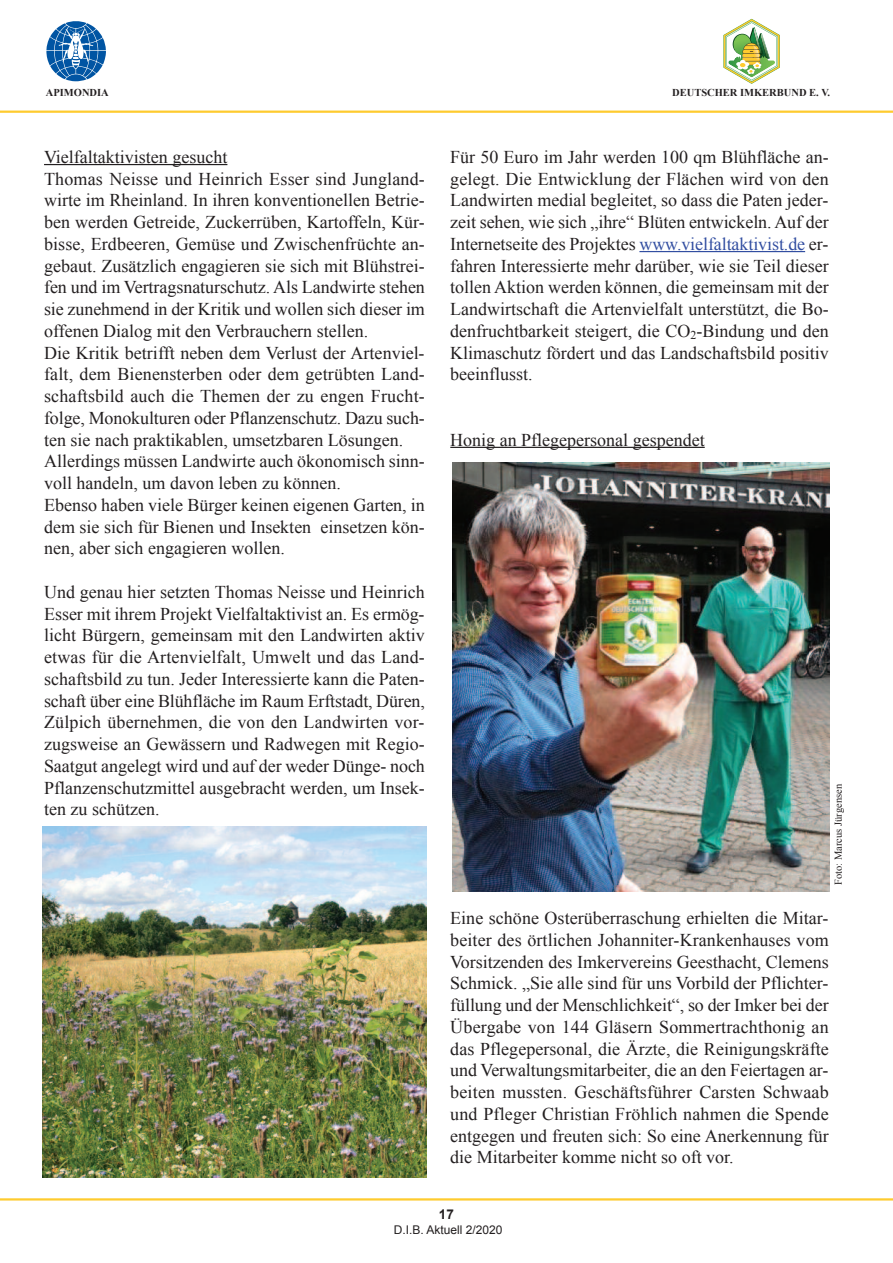
<style>
.page{position:relative;width:893px;height:1263px;background:#fff}
.page>*{position:absolute;margin:0;border:0;box-sizing:border-box;transform-origin:0 0}
.t1{font:18px/21.8px "Times New Roman";color:#231f20;text-align:justify}
.t2{font:700 13.5px "Arial";color:#231f20}
.t3{font:12px "Arial";color:#231f20}
.t4{font:700 10.5px "Times New Roman";color:#231f20}
.t5{font:10.5px "Times New Roman";color:#231f20}
.s1{color:#324ea1}
</style>
<div class="page">
<hr style="left:0;top:1198px;width:893px;height:2px;background:#fecb2f">
<hr style="left:0;top:111px;width:893px;height:2px;background:#fecb2f">
<svg style="left:723px;top:19px;width:57px;height:65px"></svg>
<svg style="left:46px;top:21px;width:60px;height:61px"></svg>
<hr style="left:44px;top:164px;width:183px;height:1px;background:#231f20">
<hr style="left:639px;top:251px;width:166px;height:1px;background:#324ea1">
<hr style="left:450px;top:447px;width:255px;height:1px;background:#231f20">
<img style="left:43px;top:827px;width:383px;height:351px">
<img style="left:452px;top:462px;width:377px;height:430px">
<p class="t4" style="left:46px;top:87px;width:64px">APIMONDIA</p>
<p class="t4" style="left:672px;top:87px;width:160px">DEUTSCHER IMKERBUND E. V.</p>
<p class="t1" style="left:44px;top:146px;width:382px;text-align:left">Vielfaltaktivisten gesucht<br>Thomas Neisse und Heinrich Esser sind Jungland&shy;wirte im Rheinland. In ihren konventionellen Betrie&shy;ben werden Getreide, Zuckerrüben, Kartoffeln, Kür&shy;bisse, Erdbeeren, Gemüse und Zwischenfrüchte an&shy;gebaut. Zusätzlich engagieren sie sich mit Blühstrei&shy;fen und im Vertragsnaturschutz. Als Landwirte stehen sie zunehmend in der Kritik und wollen sich dieser im offenen Dialog mit den Verbrauchern stellen.<br>Die Kritik betrifft neben dem Verlust der Artenviel&shy;falt, dem Bienensterben oder dem getrübten Land&shy;schaftsbild auch die Themen der zu engen Frucht&shy;folge, Monokulturen oder Pflanzenschutz. Dazu such&shy;ten sie nach praktikablen, umsetzbaren Lösungen.<br>Allerdings müssen Landwirte auch ökonomisch sinn&shy;voll handeln, um davon leben zu können.<br>Ebenso haben viele Bürger keinen eigenen Garten, in dem sie sich für Bienen und Insekten einsetzen kön&shy;nen, aber sich engagieren wollen.</p>
<p class="t1" style="left:44px;top:581px;width:382px">Und genau hier setzten Thomas Neisse und Heinrich Esser mit ihrem Projekt Vielfaltaktivist an. Es ermög&shy;licht Bürgern, gemeinsam mit den Landwirten aktiv etwas für die Artenvielfalt, Umwelt und das Land&shy;schaftsbild zu tun. Jeder Interessierte kann die Paten&shy;schaft über eine Blühfläche im Raum Erftstadt, Düren, Zülpich übernehmen, die von den Landwirten vor&shy;zugsweise an Gewässern und Radwegen mit Regio-Saatgut angelegt wird und auf der weder Dünge- noch Pflanzenschutzmittel ausgebracht werden, um Insek&shy;ten zu schützen.</p>
<p class="t1" style="left:450px;top:146px;width:380px">Für 50 Euro im Jahr werden 100 qm Blühfläche an&shy;gelegt. Die Entwicklung der Flächen wird von den Landwirten medial begleitet, so dass die Paten jeder&shy;zeit sehen, wie sich „ihre“ Blüten entwickeln. Auf der Internetseite des Projektes <span class="s1">www.vielfaltaktivist.de</span> er&shy;fahren Interessierte mehr darüber, wie sie Teil dieser tollen Aktion werden können, die gemeinsam mit der Landwirtschaft die Artenvielfalt unterstützt, die Bo&shy;denfruchtbarkeit steigert, die CO<sub>2</sub>-Bindung und den Klimaschutz fördert und das Landschaftsbild positiv beeinflusst.</p>
<p class="t1" style="left:450px;top:429px;width:256px">Honig an Pflegepersonal gespendet</p>
<p class="t5" style="left:832px;top:885px;width:102px;rotate:-90deg">Foto: Marcus Jürgensen</p>
<p class="t1" style="left:450px;top:907px;width:380px">Eine schöne Osterüberraschung erhielten die Mitar&shy;beiter des örtlichen Johanniter-Krankenhauses vom Vorsitzenden des Imkervereins Geesthacht, Clemens Schmick. „Sie alle sind für uns Vorbild der Pflichter&shy;füllung und der Menschlichkeit“, so der Imker bei der Übergabe von 144 Gläsern Sommertrachthonig an das Pflegepersonal, die Ärzte, die Reinigungskräfte und Verwaltungsmitarbeiter, die an den Feiertagen ar&shy;beiten mussten. Geschäftsführer Carsten Schwaab und Pfleger Christian Fröhlich nahmen die Spende entgegen und freuten sich: So eine Anerkennung für die Mitarbeiter komme nicht so oft vor.</p>
<p class="t2" style="left:439px;top:1207px;width:17px">17</p>
<p class="t3" style="left:394px;top:1223px;width:110px">D.I.B. Aktuell 2/2020</p>
</div>
